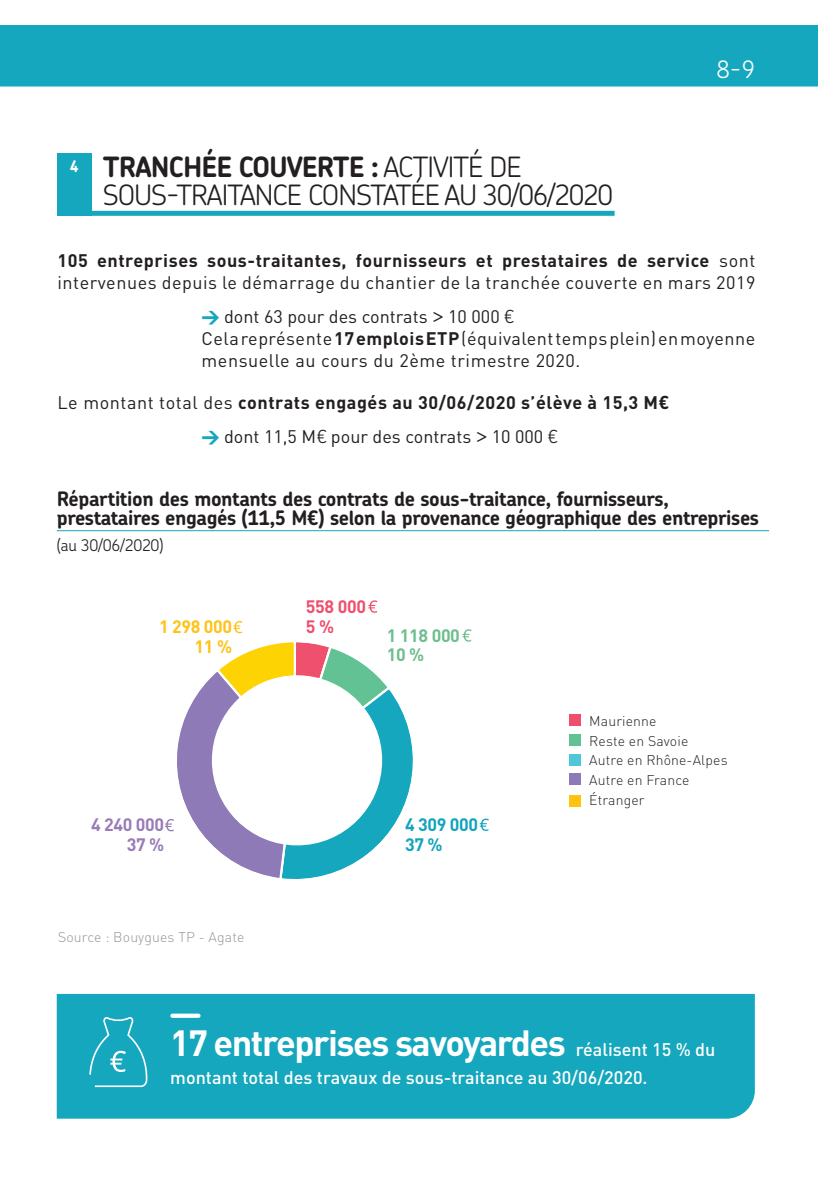
<style>
.page{position:relative;width:840px;height:1191px;background:#fff}
.page>*{position:absolute;margin:0;border:0;box-sizing:border-box;transform-origin:0 0}
.t1{font:700 36px "DIN";letter-spacing:-.04em;color:#fff}
.t2{font:300 28px/28px "Chevin Pro";letter-spacing:-.035em;color:#231f20}
.t3{font:300 24px "Chevin Pro";color:#fff}
.t4{font:700 20px/18.4px "Chevin Pro";letter-spacing:-.02em;color:#231f20}
.t5{font:18px/22px "DIN";letter-spacing:.025em;color:#231f20}
.t6{font:18px/34px "DIN";color:#231f20}
.t7{font:500 18px "DIN";color:#fff}
.t8{font:700 17.8px "DIN";letter-spacing:-.02em;color:#6dbe8e}
.t9{font:700 17.8px "DIN";letter-spacing:-.02em;color:#12a4bd}
.t10{font:700 17.8px "DIN";letter-spacing:-.02em;color:#977cb7}
.t11{font:700 17.8px "DIN";letter-spacing:-.02em;color:#fdc318}
.t12{font:700 17.8px "DIN";letter-spacing:-.02em;color:#ef4f6c}
.t13{font:300 16px "Chevin Pro";letter-spacing:-.02em;color:#231f20}
.t14{font:700 16px "Chevin Pro";color:#fff}
.t15{font:300 14px "DIN";letter-spacing:.01em;color:#231f20}
.t16{font:300 14px "DIN";letter-spacing:.01em;color:#939598}
.s1{font-weight:700}
.s2{font-weight:900;color:#15a7bd}
.s3{font-family:"Chevin Pro";font-weight:300;font-size:22px}
.s4{font-family:"Chevin Pro";font-weight:300}
.s5{font-family:"Chevin Pro";font-weight:700}
.s6{font-weight:500;font-size:18px}
</style>
<div class="page">
<div style="left:0;top:26px;width:816px;height:62px;background:#15a7bd"></div>
<svg style="left:0;top:55px;width:818px;height:33px"></svg>
<div style="left:57px;top:211px;width:557px;height:5px;background:#15a7bd"></div>
<div style="left:57px;top:153px;width:34px;height:63px;background:#15a7bd"></div>
<div style="left:569px;top:714px;width:11px;height:12px;background:#ef4f6c"></div>
<div style="left:569px;top:734px;width:11px;height:11px;background:#63c294"></div>
<div style="left:569px;top:754px;width:11px;height:11px;background:#50c6d9"></div>
<div style="left:569px;top:773px;width:11px;height:12px;background:#8d7ab8"></div>
<div style="left:569px;top:795px;width:11px;height:11px;background:#fec210"></div>
<svg style="left:368px;top:600px;width:9px;height:13px"></svg>
<svg style="left:462px;top:629px;width:9px;height:12px"></svg>
<svg style="left:479px;top:818px;width:9px;height:13px"></svg>
<svg style="left:165px;top:642px;width:248px;height:237px"></svg>
<div style="left:57px;top:994px;width:697px;height:124px;background:#15a7bd"></div>
<svg style="left:172px;top:1013px;width:26px;height:4px"></svg>
<svg style="left:88px;top:1015px;width:59px;height:73px;background:#2eb0c4"></svg>
<hr style="left:57px;top:530px;width:711px;height:1px;background:#15a7bd">
<svg style="left:233px;top:621px;width:9px;height:12px"></svg>
<p class="t14" style="left:70px;top:156px;width:10px">4</p>
<p class="t2" style="left:103px;top:152px;width:511px"><span class="s1">TRANCHÉE COUVERTE :</span> ACTIVITÉ DE<br>SOUS-TRAITANCE CONSTATÉE AU 30/06/2020</p>
<p class="t3" style="left:716px;top:53px;width:40px">8-9</p>
<p class="t5" style="left:57px;top:249px;width:699px"><span class="s1">105 entreprises sous-traitantes, fournisseurs et prestataires de service</span> sont intervenues depuis le démarrage du chantier de la tranchée couverte en mars 2019</p>
<p class="t6" style="left:201px;top:299px;width:314px"><span class="s2">&gt;</span> dont 63 pour des contrats <span class="s3">&gt;</span> 10 000 <span class="s4">€</span></p>
<p class="t5" style="left:201px;top:327px;width:555px">Cela représente <span class="s1">17 emplois ETP</span> (équivalent temps plein) en moyenne mensuelle au cours du 2ème trimestre 2020.</p>
<p class="t6" style="left:201px;top:385px;width:468px;text-indent:-144px">Le montant total des <span class="s1">contrats engagés au 30/06/2020 s’élève à 15,3 M</span><span class="s5">€ </span><span class="s2">&gt;</span> dont 11,5 M<span class="s4">€</span> pour des contrats <span class="s3">&gt;</span> 10 000 <span class="s4">€</span></p>
<p class="t4" style="left:57px;top:489px;width:703px">Répartition des montants des contrats de sous-traitance, fournisseurs, prestataires engagés (11,5 M€) selon la provenance géographique des entreprises</p>
<p class="t13" style="left:57px;top:535px;width:108px">(au 30/06/2020)</p>
<p class="t11" style="left:159px;top:615px;width:75px">1 298 000</p>
<p class="t11" style="left:194px;top:635px;width:39px">11 %</p>
<p class="t10" style="left:91px;top:813px;width:75px">4 240 000</p>
<p class="t10" style="left:127px;top:833px;width:39px">37 %</p>
<p class="t16" style="left:58px;top:928px;width:188px">Source : Bouygues TP - Agate</p>
<p class="t12" style="left:306px;top:595px;width:61px">558 000</p>
<p class="t12" style="left:306px;top:614px;width:30px">5 %</p>
<p class="t8" style="left:386px;top:624px;width:75px">1 118 000</p>
<p class="t8" style="left:386px;top:643px;width:39px">10 %</p>
<p class="t9" style="left:405px;top:813px;width:75px">4 309 000</p>
<p class="t9" style="left:405px;top:833px;width:39px">37 %</p>
<p class="t15" style="left:589px;top:712px;width:69px">Maurienne</p>
<p class="t15" style="left:589px;top:732px;width:100px">Reste en Savoie</p>
<p class="t15" style="left:589px;top:751px;width:140px">Autre en Rhône-Alpes</p>
<p class="t15" style="left:589px;top:771px;width:102px">Autre en France</p>
<p class="t15" style="left:589px;top:791px;width:57px">Étranger</p>
<p class="t1" style="left:170px;top:1019px;width:546px">17 entreprises savoyardes <span class="s6">réalisent 15 % du</span></p>
<p class="t7" style="left:170px;top:1065px;width:478px">montant total des travaux de sous-traitance au 30/06/2020.</p>
</div>
